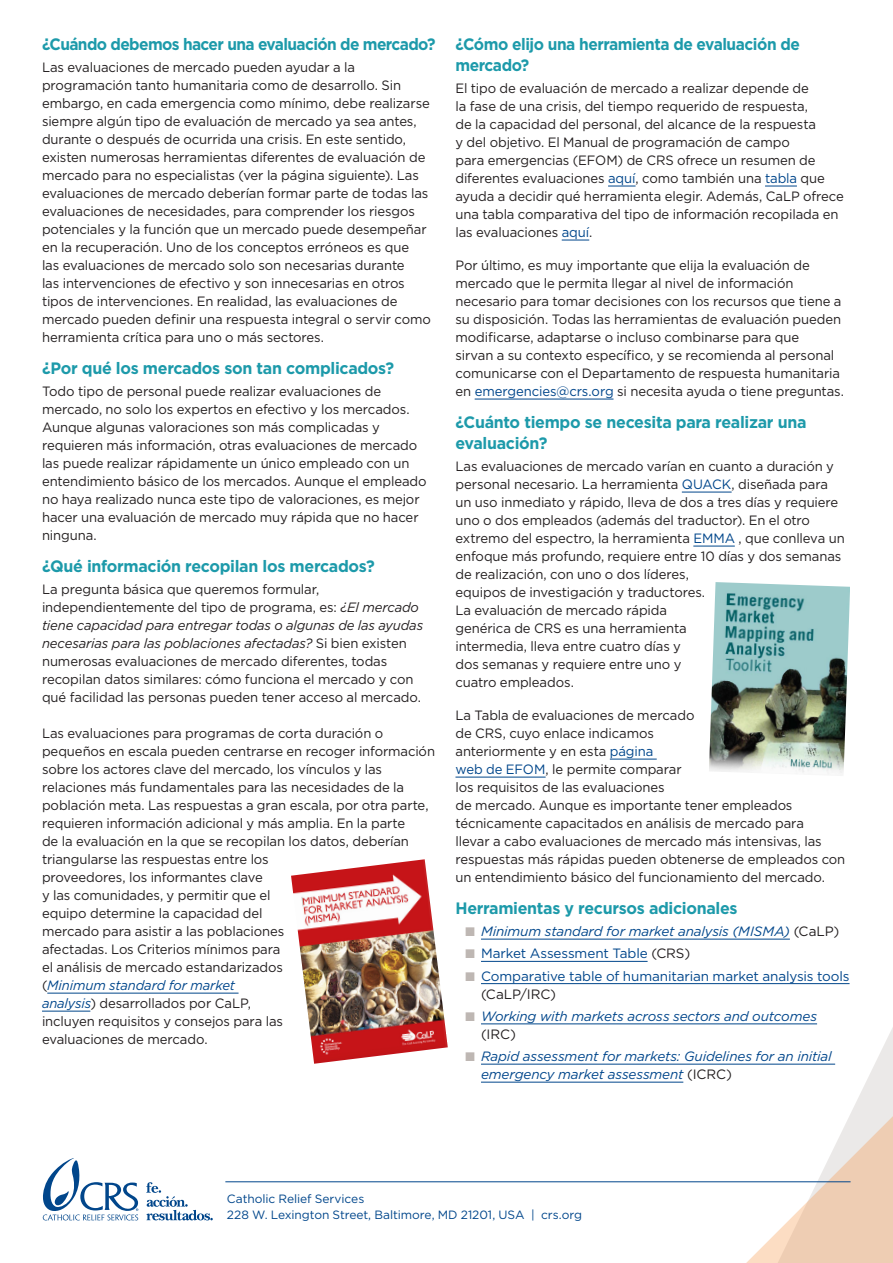
<style>
.page{position:relative;width:893px;height:1263px;background:#fff}
.page>*{position:absolute;margin:0;border:0;box-sizing:border-box;transform-origin:0 0}
.Heading_2_10pt{font:700 16.5px/21px "Gotham";letter-spacing:-.02em;color:#1d9aaa}
.Heading_2_10pt-2{font:700 16.5px/21px "Gotham";letter-spacing:-.02em;color:#1d9aaa;scale:.94 1}
.Heading_2_10pt-3{font:700 16.5px "Gotham";letter-spacing:-.04em;color:#1d9aaa;scale:.94 1}
.Body_copy_9pt{font:13.5px/18px "Gotham";letter-spacing:-.01em;color:#231f20}
.t1{font:italic 13.5px/18px "Gotham";letter-spacing:-.01em;color:#01468b}
.t2{font:13.5px/18px "Gotham";letter-spacing:-.01em;color:#01468b}
.CRS___Contact_info{font:12px/16.5px "Gotham";letter-spacing:-.005em;color:#01468b}
.s1{font-style:italic}
.s2{font-style:italic;color:#01468b}
.s3{color:#01468b}
.s4{font-style:normal;color:#231f20}
.s5{color:#231f20}
</style>
<div class="page">
<svg style="left:726px;top:983px;width:167px;height:280px"></svg>
<hr style="left:47px;top:993px;width:192px;height:1px;background:#01468b">
<hr style="left:42px;top:1011px;width:48px;height:1px;background:#01468b">
<svg style="left:608px;top:186px;width:28px;height:1px"></svg>
<hr style="left:765px;top:186px;width:32px;height:1px;background:#01468b">
<svg style="left:562px;top:240px;width:27px;height:1px"></svg>
<hr style="left:475px;top:399px;width:138px;height:1px;background:#01468b">
<hr style="left:682px;top:492px;width:50px;height:1px;background:#01468b">
<hr style="left:693px;top:546px;width:42px;height:1px;background:#01468b">
<hr style="left:610px;top:759px;width:47px;height:1px;background:#01468b">
<hr style="left:455px;top:777px;width:91px;height:1px;background:#01468b">
<hr style="left:481px;top:939px;width:309px;height:1px;background:#01468b">
<hr style="left:481px;top:961px;width:167px;height:1px;background:#01468b">
<hr style="left:481px;top:983px;width:368px;height:1px;background:#01468b">
<hr style="left:481px;top:1023px;width:336px;height:1px;background:#01468b">
<hr style="left:481px;top:1064px;width:354px;height:1px;background:#01468b">
<hr style="left:481px;top:1082px;width:202px;height:1px;background:#01468b">
<img style="left:291px;top:859px;width:157px;height:205px">
<img style="left:709px;top:582px;width:141px;height:192px">
<hr style="left:225px;top:1181px;width:626px;height:1px;background:#01468b">
<svg style="left:42px;top:1158px;width:96px;height:62px"></svg>
<svg style="left:146px;top:1182px;width:67px;height:38px"></svg>
<p class="Heading_2_10pt-3" style="left:42px;top:33px;width:420px">¿Cuándo debemos hacer una evaluación de mercado?</p>
<p class="Body_copy_9pt" style="left:42px;top:58px;width:390px">Las evaluaciones de mercado pueden ayudar a la programación tanto humanitaria como de desarrollo. Sin embargo, en cada emergencia como mínimo, debe realizarse siempre algún tipo de evaluación de mercado ya sea antes, durante o después de ocurrida una crisis. En este sentido, existen numerosas herramientas diferentes de evaluación de mercado para no especialistas (ver la página siguiente). Las evaluaciones de mercado deberían formar parte de todas las evaluaciones de necesidades, para comprender los riesgos potenciales y la función que un mercado puede desempeñar en la recuperación. Uno de los conceptos erróneos es que<br>las evaluaciones de mercado solo son necesarias durante<br>las intervenciones de efectivo y son innecesarias en otros tipos de intervenciones. En realidad, las evaluaciones de mercado pueden definir una respuesta integral o servir como herramienta crítica para uno o más sectores.</p>
<p class="Heading_2_10pt" style="left:42px;top:357px;width:354px">¿Por qué los mercados son tan complicados?</p>
<p class="Body_copy_9pt" style="left:42px;top:382px;width:386px">Todo tipo de personal puede realizar evaluaciones de mercado, no solo los expertos en efectivo y los mercados.<br>Aunque algunas valoraciones son más complicadas y requieren más información, otras evaluaciones de mercado las puede realizar rápidamente un único empleado con un entendimiento básico de los mercados. Aunque el empleado no haya realizado nunca este tipo de valoraciones, es mejor hacer una evaluación de mercado muy rápida que no hacer ninguna.</p>
<p class="Heading_2_10pt" style="left:42px;top:555px;width:334px">¿Qué información recopilan los mercados?</p>
<p class="Body_copy_9pt" style="left:42px;top:580px;width:383px">La pregunta básica que queremos formular, independientemente del tipo de programa, es: <span class="s1">¿El mercado tiene capacidad para entregar todas o algunas de las ayudas necesarias para las poblaciones afectadas?</span> Si bien existen numerosas evaluaciones de mercado diferentes, todas recopilan datos similares: cómo funciona el mercado y con qué facilidad las personas pueden tener acceso al mercado.</p>
<p class="Body_copy_9pt" style="left:42px;top:724px;width:395px">Las evaluaciones para programas de corta duración o pequeños en escala pueden centrarse en recoger información sobre los actores clave del mercado, los vínculos y las relaciones más fundamentales para las necesidades de la población meta. Las respuestas a gran escala, por otra parte, requieren información adicional y más amplia. En la parte<br>de la evaluación en la que se recopilan los datos, deberían triangularse las respuestas entre los<br>proveedores, los informantes clave<br>y las comunidades, y permitir que el<br>equipo determine la capacidad del<br>mercado para asistir a las poblaciones<br>afectadas. Los Criterios mínimos para<br>el análisis de mercado estandarizados<br>(<span class="s2">Minimum standard for market<br>analysis</span>) desarrollados por CaLP,<br>incluyen requisitos y consejos para las<br>evaluaciones de mercado.</p>
<p class="Heading_2_10pt-2" style="left:455px;top:33px;width:368px">¿Cómo elijo una herramienta de evaluación de mercado?</p>
<p class="Body_copy_9pt" style="left:455px;top:79px;width:390px">El tipo de evaluación de mercado a realizar depende de<br>la fase de una crisis, del tiempo requerido de respuesta,<br>de la capacidad del personal, del alcance de la respuesta<br>y del objetivo. El Manual de programación de campo<br>para emergencias (EFOM) de CRS ofrece un resumen de diferentes evaluaciones <span class="s3">aquí</span>, como también una <span class="s3">tabla</span> que ayuda a decidir qué herramienta elegir. Además, CaLP ofrece una tabla comparativa del tipo de información recopilada en las evaluaciones <span class="s3">aquí</span>.</p>
<p class="Body_copy_9pt" style="left:455px;top:256px;width:390px">Por último, es muy importante que elija la evaluación de mercado que le permita llegar al nivel de información necesario para tomar decisiones con los recursos que tiene a su disposición. Todas las herramientas de evaluación pueden modificarse, adaptarse o incluso combinarse para que<br>sirvan a su contexto específico, y se recomienda al personal comunicarse con el Departamento de respuesta humanitaria en <span class="s3">emergencies@crs.org</span> si necesita ayuda o tiene preguntas.</p>
<p class="Heading_2_10pt" style="left:455px;top:411px;width:352px">¿Cuánto tiempo se necesita para realizar una evaluación?</p>
<p class="Body_copy_9pt" style="left:455px;top:457px;width:391px">Las evaluaciones de mercado varían en cuanto a duración y personal necesario. La herramienta <span class="s3">QUACK</span>, diseñada para un uso inmediato y rápido, lleva de dos a tres días y requiere uno o dos empleados (además del traductor). En el otro extremo del espectro, la herramienta <span class="s3">EMMA</span> , que conlleva un enfoque más profundo, requiere entre 10 días y dos semanas de realización, con uno o dos líderes,<br>equipos de investigación y traductores.<br>La evaluación de mercado rápida<br>genérica de CRS es una herramienta<br>intermedia, lleva entre cuatro días y<br>dos semanas y requiere entre uno y<br>cuatro empleados.</p>
<p class="Body_copy_9pt" style="left:455px;top:706px;width:391px">La Tabla de evaluaciones de mercado<br>de CRS, cuyo enlace indicamos<br>anteriormente y en esta <span class="s3">página<br>web de EFOM</span>, le permite comparar<br>los requisitos de las evaluaciones<br>de mercado. Aunque es importante tener empleados técnicamente capacitados en análisis de mercado para<br>llevar a cabo evaluaciones de mercado más intensivas, las respuestas más rápidas pueden obtenerse de empleados con un entendimiento básico del funcionamiento del mercado.</p>
<p class="Heading_2_10pt" style="left:455px;top:897px;width:284px">Herramientas y recursos adicionales</p>
<p class="t1" style="left:481px;top:922px;width:360px">Minimum standard for market analysis (MISMA) <span class="s4">(CaLP)</span></p>
<p class="t2" style="left:481px;top:944px;width:211px">Market Assessment Table <span class="s5">(CRS)</span></p>
<p class="t2" style="left:481px;top:966px;width:370px">Comparative table of humanitarian market analysis tools <span class="s5">(CaLP/IRC)</span></p>
<p class="t1" style="left:481px;top:1007px;width:338px">Working with markets across sectors and outcomes <span class="s4">(IRC)</span></p>
<p class="t1" style="left:481px;top:1047px;width:352px">Rapid assessment for markets: Guidelines for an initial emergency market assessment <span class="s4">(ICRC)</span></p>
<p class="CRS___Contact_info" style="left:227px;top:1190px;width:357px">Catholic Relief Services<br>228 W. Lexington Street, Baltimore, MD 21201, USA | crs.org</p>
</div>
